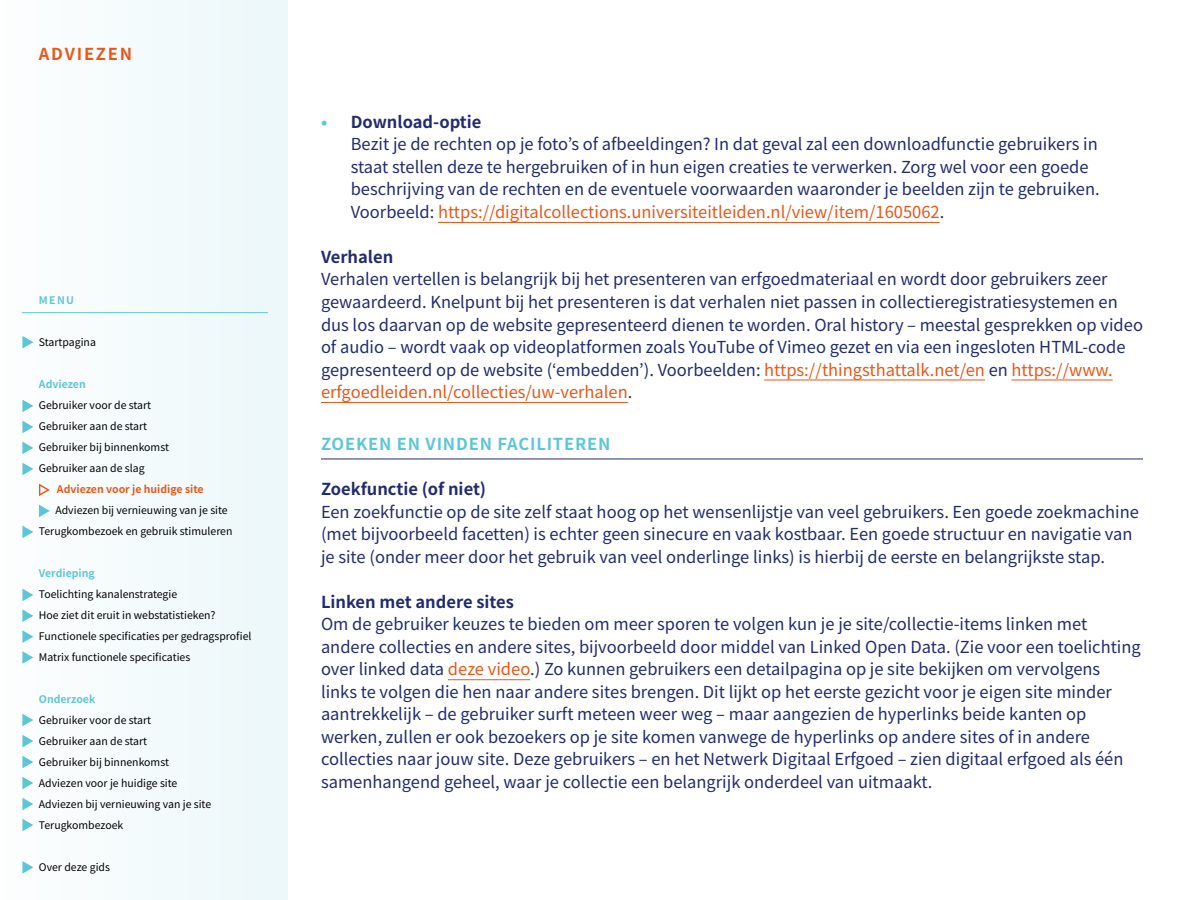
<style>
.page{position:relative;width:1200px;height:900px;background:#fff}
.page>*{position:absolute;margin:0;border:0;box-sizing:border-box;transform-origin:0 0}
.t1{font:16.5px/22.5px "Noto Sans JP";color:#212c6d}
.t2{font:700 16.5px "Noto Sans JP";color:#212c6d}
.t3{font:700 16.5px "Noto Sans JP";letter-spacing:.05em;color:#5dc6d6}
.t4{font:700 16.5px "Noto Sans JP";letter-spacing:.11em;color:#e95718}
.t5{font:10.5px/21px "Noto Sans JP";color:#000}
.t6{font:700 10.5px "Noto Sans JP";color:#5dc6d6}
.t7{font:700 10.5px "Noto Sans JP";color:#e95718}
.s1{font-weight:700;color:#5dc6d6}
.s2{font-weight:700}
.s3{color:#e95718}
</style>
<div class="page">
<div style="left:0;top:0;width:287px;height:900px;background:#f4fbfc"></div>
<svg style="left:22px;top:336px;width:11px;height:13px"></svg>
<svg style="left:22px;top:400px;width:11px;height:12px"></svg>
<svg style="left:22px;top:421px;width:11px;height:12px"></svg>
<svg style="left:22px;top:442px;width:11px;height:12px"></svg>
<svg style="left:22px;top:463px;width:11px;height:12px"></svg>
<svg style="left:22px;top:526px;width:11px;height:12px"></svg>
<svg style="left:22px;top:589px;width:11px;height:12px"></svg>
<svg style="left:22px;top:609px;width:11px;height:13px"></svg>
<svg style="left:22px;top:630px;width:11px;height:13px"></svg>
<svg style="left:22px;top:651px;width:11px;height:13px"></svg>
<svg style="left:22px;top:714px;width:11px;height:117px"></svg>
<svg style="left:22px;top:861px;width:11px;height:13px"></svg>
<svg style="left:38px;top:483px;width:12px;height:13px"></svg>
<svg style="left:39px;top:505px;width:11px;height:12px"></svg>
<hr style="left:22px;top:312px;width:246px;height:1px;background:#5dc6d6">
<hr style="left:438px;top:222px;width:502px;height:1px;background:#e95718">
<hr style="left:764px;top:380px;width:221px;height:1px;background:#e95718">
<hr style="left:1012px;top:380px;width:101px;height:1px;background:#e95718">
<hr style="left:321px;top:402px;width:307px;height:1px;background:#e95718">
<hr style="left:321px;top:459px;width:822px;height:1px;background:#212c6d">
<hr style="left:448px;top:679px;width:82px;height:1px;background:#e95718">
<p class="t4" style="left:39px;top:45px;width:95px">ADVIEZEN</p>
<p class="t6" style="left:39px;top:294px;width:37px">MENU</p>
<p class="t5" style="left:39px;top:332px;width:59px">Startpagina</p>
<p class="t6" style="left:39px;top:378px;width:48px">Adviezen</p>
<p class="t5" style="left:39px;top:395px;width:132px">Gebruiker voor de start<br>Gebruiker aan de start<br>Gebruiker bij binnenkomst<br>Gebruiker aan de slag</p>
<p class="t7" style="left:57px;top:483px;width:148px">Adviezen voor je huidige site</p>
<p class="t5" style="left:39px;top:500px;width:195px;text-indent:16px">Adviezen bij vernieuwing van je site<br>Terugkombezoek en gebruik stimuleren</p>
<p class="t6" style="left:39px;top:567px;width:57px">Verdieping</p>
<p class="t5" style="left:39px;top:584px;width:214px">Toelichting kanalenstrategie<br>Hoe ziet dit eruit in webstatistieken?<br>Functionele specificaties per gedragsprofiel Matrix functionele specificaties</p>
<p class="t6" style="left:39px;top:693px;width:58px">Onderzoek</p>
<p class="t5" style="left:39px;top:710px;width:174px">Gebruiker voor de start<br>Gebruiker aan de start<br>Gebruiker bij binnenkomst<br>Adviezen voor je huidige site<br>Adviezen bij vernieuwing van je site<br>Terugkombezoek</p>
<p class="t5" style="left:39px;top:857px;width:73px">Over deze gids</p>
<p class="t1" style="left:351px;top:111px;width:750px;text-indent:-30px"><span class="s1">•</span> <span class="s2">Download-optie<br></span>Bezit je de rechten op je foto’s of afbeeldingen? In dat geval zal een downloadfunctie gebruikers in staat stellen deze te hergebruiken of in hun eigen creaties te verwerken. Zorg wel voor een goede beschrijving van de rechten en de eventuele voorwaarden waaronder je beelden zijn te gebruiken.<br>Voorbeeld: <span class="s3">https://digitalcollections.universiteitleiden.nl/view/item/1605062</span>.</p>
<p class="t2" style="left:321px;top:248px;width:74px">Verhalen</p>
<p class="t1" style="left:321px;top:269px;width:824px">Verhalen vertellen is belangrijk bij het presenteren van erfgoedmateriaal en wordt door gebruikers zeer gewaardeerd. Knelpunt bij het presenteren is dat verhalen niet passen in collectieregistratiesystemen en dus los daarvan op de website gepresenteerd dienen te worden. Oral history – meestal gesprekken op video of audio – wordt vaak op videoplatformen zoals YouTube of Vimeo gezet en via een ingesloten HTML-code gepresenteerd op de website (‘embedden’). Voorbeelden: <span class="s3">https://thingsthattalk.net/en</span> en <span class="s3">https://www. erfgoedleiden.nl/collecties/uw-verhalen</span>.</p>
<p class="t3" style="left:321px;top:435px;width:291px">ZOEKEN EN VINDEN FACILITEREN</p>
<p class="t2" style="left:321px;top:480px;width:167px">Zoekfunctie (of niet)</p>
<p class="t1" style="left:321px;top:501px;width:819px">Een zoekfunctie op de site zelf staat hoog op het wensenlijstje van veel gebruikers. Een goede zoekmachine (met bijvoorbeeld facetten) is echter geen sinecure en vaak kostbaar. Een goede structuur en navigatie van je site (onder meer door het gebruik van veel onderlinge links) is hierbij de eerste en belangrijkste stap.</p>
<p class="t2" style="left:321px;top:592px;width:194px">Linken met andere sites</p>
<p class="t1" style="left:321px;top:613px;width:821px">Om de gebruiker keuzes te bieden om meer sporen te volgen kun je je site/collectie-items linken met andere collecties en andere sites, bijvoorbeeld door middel van Linked Open Data. (Zie voor een toelichting over linked data <span class="s3">deze video</span>.) Zo kunnen gebruikers een detailpagina op je site bekijken om vervolgens<br>links te volgen die hen naar andere sites brengen. Dit lijkt op het eerste gezicht voor je eigen site minder aantrekkelijk – de gebruiker surft meteen weer weg – maar aangezien de hyperlinks beide kanten op werken, zullen er ook bezoekers op je site komen vanwege de hyperlinks op andere sites of in andere collecties naar jouw site. Deze gebruikers – en het Netwerk Digitaal Erfgoed – zien digitaal erfgoed als één samenhangend geheel, waar je collectie een belangrijk onderdeel van uitmaakt.</p>
</div>
